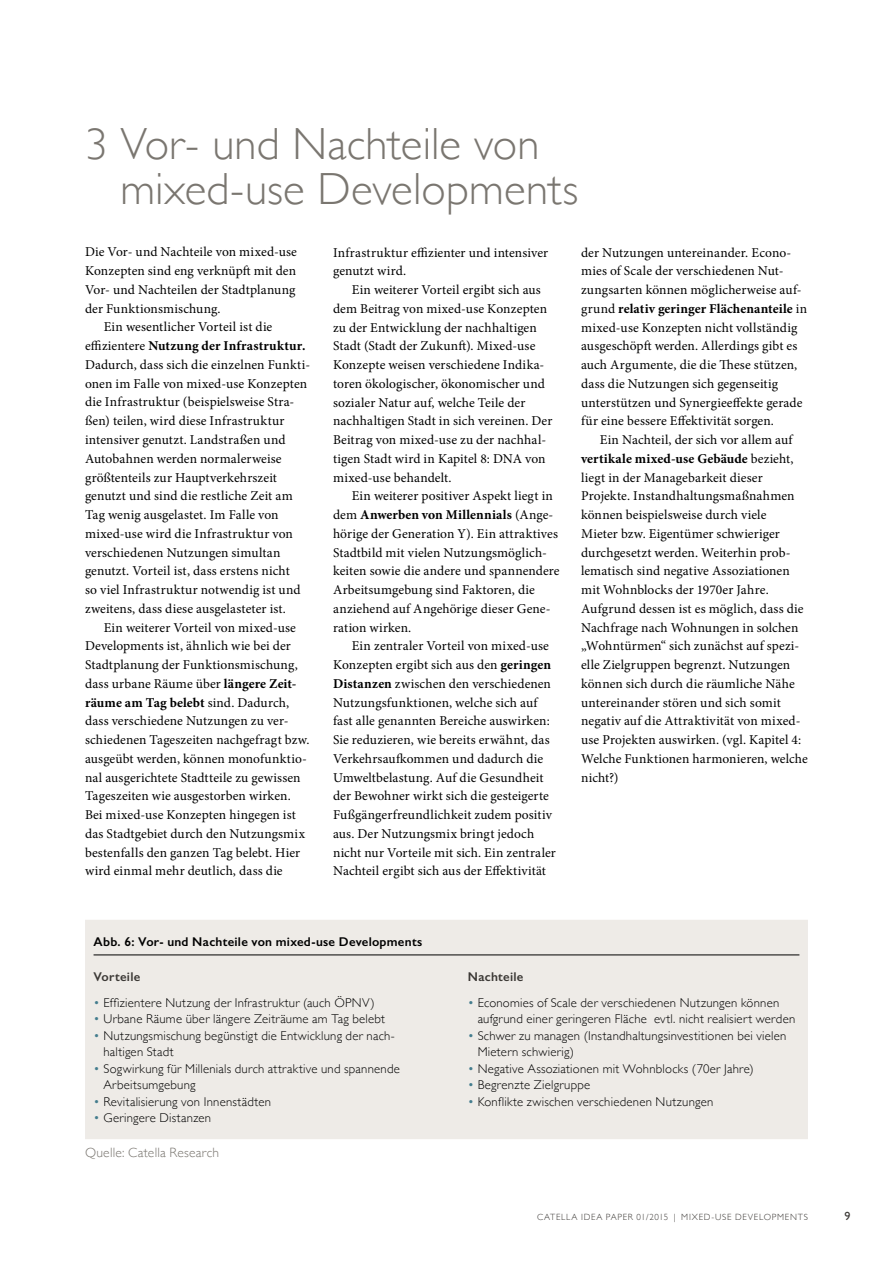
<style>
.page{position:relative;width:893px;height:1263px;background:#fff}
.page>*{position:absolute;margin:0;border:0;box-sizing:border-box;transform-origin:0 0}
.t1{font:300 45px/45px "Gill Sans";color:#7a7670}
.t2{font:13.5px/18.8px "Minion Pro";color:#000}
.t3{font:700 13.5px "Minion Pro";letter-spacing:.015em;color:#000}
.t4{font:300 13.5px "Gill Sans";letter-spacing:.015em;color:#7a7670}
.t5{font:300 12.75px/16.5px "Gill Sans";letter-spacing:.02em;color:#000}
.t6{font:600 12.75px "Gill Sans";letter-spacing:.02em;color:#000}
.t7{font:600 12.75px "Gill Sans";letter-spacing:.02em;color:#3b3835}
.t8{font:12px "Gill Sans";color:#3b3835}
.t9{font:300 9px "Gill Sans";letter-spacing:.085em;color:#3b3835}
.s1{font-weight:400}
.s2{font-weight:700}
.s3{color:#447d8e}
</style>
<div class="page">
<div style="left:85px;top:920px;width:723px;height:219px;background:#eeebe7"></div>
<hr style="left:94px;top:954px;width:705px;height:1px;background:#000">
<h1 class="t1" style="left:120px;top:119px;width:459px;text-indent:-35px">3 Vor- und Nachteile von mixed-use Developments</h1>
<p class="t2" style="left:85px;top:243px;width:213px">Die Vor- und Nachteile von mixed-use</p>
<p class="t2" style="left:85px;top:262px;width:213px">Konzepten sind eng verknüpft mit den</p>
<p class="t2" style="left:85px;top:280px;width:212px">Vor- und Nachteilen der Stadtplanung</p>
<p class="t2" style="left:85px;top:299px;width:137px">der Funktionsmischung.</p>
<p class="t2" style="left:104px;top:318px;width:170px">Ein wesentlicher Vorteil ist die</p>
<p class="t3" style="left:85px;top:336px;width:222px"><span class="s1">effizientere</span> Nutzung der Infrastruktur.</p>
<p class="t2" style="left:85px;top:355px;width:227px">Dadurch, dass sich die einzelnen Funkti-</p>
<p class="t2" style="left:85px;top:374px;width:224px">onen im Falle von mixed-use Konzepten</p>
<p class="t2" style="left:85px;top:393px;width:211px">die Infrastruktur (beispielsweise Stra-</p>
<p class="t2" style="left:85px;top:412px;width:201px">ßen) teilen, wird diese Infrastruktur</p>
<p class="t2" style="left:85px;top:430px;width:202px">intensiver genutzt. Landstraßen und</p>
<p class="t2" style="left:85px;top:449px;width:198px">Autobahnen werden normalerweise</p>
<p class="t2" style="left:85px;top:468px;width:194px">größtenteils zur Hauptverkehrszeit</p>
<p class="t2" style="left:85px;top:487px;width:209px">genutzt und sind die restliche Zeit am</p>
<p class="t2" style="left:85px;top:505px;width:195px">Tag wenig ausgelastet. Im Falle von</p>
<p class="t2" style="left:85px;top:524px;width:209px">mixed-use wird die Infrastruktur von</p>
<p class="t2" style="left:85px;top:543px;width:197px">verschiedenen Nutzungen simultan</p>
<p class="t2" style="left:85px;top:562px;width:206px">genutzt. Vorteil ist, dass erstens nicht</p>
<p class="t2" style="left:85px;top:580px;width:217px">so viel Infrastruktur notwendig ist und</p>
<p class="t2" style="left:85px;top:599px;width:202px">zweitens, dass diese ausgelasteter ist.</p>
<p class="t2" style="left:104px;top:618px;width:194px">Ein weiterer Vorteil von mixed-use</p>
<p class="t2" style="left:85px;top:637px;width:207px">Developments ist, ähnlich wie bei der</p>
<p class="t2" style="left:85px;top:655px;width:214px">Stadtplanung der Funktionsmischung,</p>
<p class="t2" style="left:85px;top:674px;width:213px">dass urbane Räume über <span class="s2">längere Zeit-</span></p>
<p class="t3" style="left:85px;top:693px;width:206px">räume am Tag belebt <span class="s1">sind. Dadurch,</span></p>
<p class="t2" style="left:85px;top:712px;width:205px">dass verschiedene Nutzungen zu ver-</p>
<p class="t2" style="left:85px;top:730px;width:226px">schiedenen Tageszeiten nachgefragt bzw.</p>
<p class="t2" style="left:85px;top:749px;width:223px">ausgeübt werden, können monofunktio-</p>
<p class="t2" style="left:85px;top:768px;width:217px">nal ausgerichtete Stadtteile zu gewissen</p>
<p class="t2" style="left:85px;top:787px;width:207px">Tageszeiten wie ausgestorben wirken.</p>
<p class="t2" style="left:85px;top:805px;width:212px">Bei mixed-use Konzepten hingegen ist</p>
<p class="t2" style="left:85px;top:824px;width:222px">das Stadtgebiet durch den Nutzungsmix</p>
<p class="t2" style="left:85px;top:843px;width:217px">bestenfalls den ganzen Tag belebt. Hier</p>
<p class="t2" style="left:85px;top:862px;width:199px">wird einmal mehr deutlich, dass die</p>
<p class="t2" style="left:333px;top:243px;width:217px">Infrastruktur effizienter und intensiver genutzt wird.</p>
<p class="t2" style="left:333px;top:280px;width:221px;text-indent:19px">Ein weiterer Vorteil ergibt sich aus dem Beitrag von mixed-use Konzepten zu der Entwicklung der nachhaltigen Stadt (Stadt der Zukunft). Mixed-use Konzepte weisen verschiedene Indika&shy;toren ökologischer, ökonomischer und sozialer Natur auf, welche Teile der nachhaltigen Stadt in sich vereinen. Der Beitrag von mixed-use zu der nachhal&shy;tigen Stadt wird in Kapitel 8: DNA von mixed-use behandelt.</p>
<p class="t2" style="left:333px;top:487px;width:228px;text-indent:19px">Ein weiterer positiver Aspekt liegt in dem <span class="s2">Anwerben von Millennials</span> (Ange&shy;hörige der Generation Y). Ein attraktives Stadtbild mit vielen Nutzungsmöglich&shy;keiten sowie die andere und spannendere Arbeitsumgebung sind Faktoren, die anziehend auf Angehörige dieser Gene&shy;ration wirken.</p>
<p class="t2" style="left:333px;top:637px;width:224px;text-indent:19px">Ein zentraler Vorteil von mixed-use Konzepten ergibt sich aus den <span class="s2">geringen Distanzen</span> zwischen den verschiedenen Nutzungsfunktionen, welche sich auf fast alle genannten Bereiche auswirken:<br>Sie reduzieren, wie bereits erwähnt, das Verkehrsaufkommen und dadurch die Umweltbelastung. Auf die Gesundheit der Bewohner wirkt sich die gesteigerte Fußgängerfreundlichkeit zudem positiv aus. Der Nutzungsmix bringt jedoch nicht nur Vorteile mit sich. Ein zentraler Nachteil ergibt sich aus der Effektivität</p>
<p class="t2" style="left:581px;top:243px;width:228px">der Nutzungen untereinander. Econo&shy;mies of Scale der verschiedenen Nut&shy;zungsarten können möglicherweise auf&shy;grund <span class="s2">relativ geringer Flächenanteile</span> in mixed-use Konzepten nicht vollständig ausgeschöpft werden. Allerdings gibt es auch Argumente, die die These stützen, dass die Nutzungen sich gegenseitig unterstützen und Synergieeffekte gerade für eine bessere Effektivität sorgen.</p>
<p class="t2" style="left:581px;top:430px;width:228px;text-indent:19px">Ein Nachteil, der sich vor allem auf <span class="s2">vertikale mixed-use Gebäude</span> bezieht, liegt in der Managebarkeit dieser Projekte. Instandhaltungsmaßnahmen können beispielsweise durch viele<br>Mieter bzw. Eigentümer schwieriger durchgesetzt werden. Weiterhin prob&shy;lematisch sind negative Assoziationen mit Wohnblocks der 1970er Jahre.<br>Aufgrund dessen ist es möglich, dass die Nachfrage nach Wohnungen in solchen „Wohntürmen“ sich zunächst auf spezi&shy;elle Zielgruppen begrenzt. Nutzungen können sich durch die räumliche Nähe untereinander stören und sich somit negativ auf die Attraktivität von mixed&shy;use Projekten auswirken. (vgl. Kapitel 4:<br>Welche Funktionen harmonieren, welche nicht?)</p>
<p class="t6" style="left:94px;top:934px;width:330px">Abb. 6: Vor- und Nachteile von mixed-use Developments</p>
<p class="t7" style="left:94px;top:969px;width:48px">Vorteile</p>
<p class="t7" style="left:468px;top:969px;width:57px">Nachteile</p>
<p class="t5" style="left:94px;top:993px;width:283px"><span class="s3">•</span> Effizientere Nutzung der Infrastruktur (auch ÖPNV)</p>
<p class="t5" style="left:94px;top:1010px;width:293px"><span class="s3">•</span> Urbane Räume über längere Zeiträume am Tag belebt</p>
<p class="t5" style="left:103px;top:1026px;width:292px;text-indent:-10px"><span class="s3">•</span> Nutzungsmischung begünstigt die Entwicklung der nach&shy;haltigen Stadt</p>
<p class="t5" style="left:103px;top:1059px;width:298px;text-indent:-10px"><span class="s3">•</span> Sogwirkung für Millenials durch attraktive und spannende<br>Arbeitsumgebung</p>
<p class="t5" style="left:94px;top:1092px;width:179px"><span class="s3">•</span> Revitalisierung von Innenstädten</p>
<p class="t5" style="left:94px;top:1109px;width:119px"><span class="s3">•</span> Geringere Distanzen</p>
<p class="t5" style="left:478px;top:993px;width:319px;text-indent:-10px"><span class="s3">•</span> Economies of Scale der verschiedenen Nutzungen können aufgrund einer geringeren Fläche evtl. nicht realisiert werden</p>
<p class="t5" style="left:478px;top:1026px;width:310px;text-indent:-10px"><span class="s3">•</span> Schwer zu managen (Instandhaltungsinvestitionen bei vielen<br>Mietern schwierig)</p>
<p class="t5" style="left:468px;top:1059px;width:288px"><span class="s3">•</span> Negative Assoziationen mit Wohnblocks (70er Jahre)</p>
<p class="t5" style="left:468px;top:1076px;width:124px"><span class="s3">•</span> Begrenzte Zielgruppe</p>
<p class="t5" style="left:468px;top:1092px;width:247px"><span class="s3">•</span> Konflikte zwischen verschiedenen Nutzungen</p>
<p class="t4" style="left:85px;top:1142px;width:135px">Quelle: Catella Research</p>
<p class="t9" style="left:537px;top:1210px;width:272px">CATELLA IDEA PAPER 01/2015 | MIXED-USE DEVELOPMENTS</p>
<p class="t8" style="left:844px;top:1209px;width:7px">9</p>
</div>
